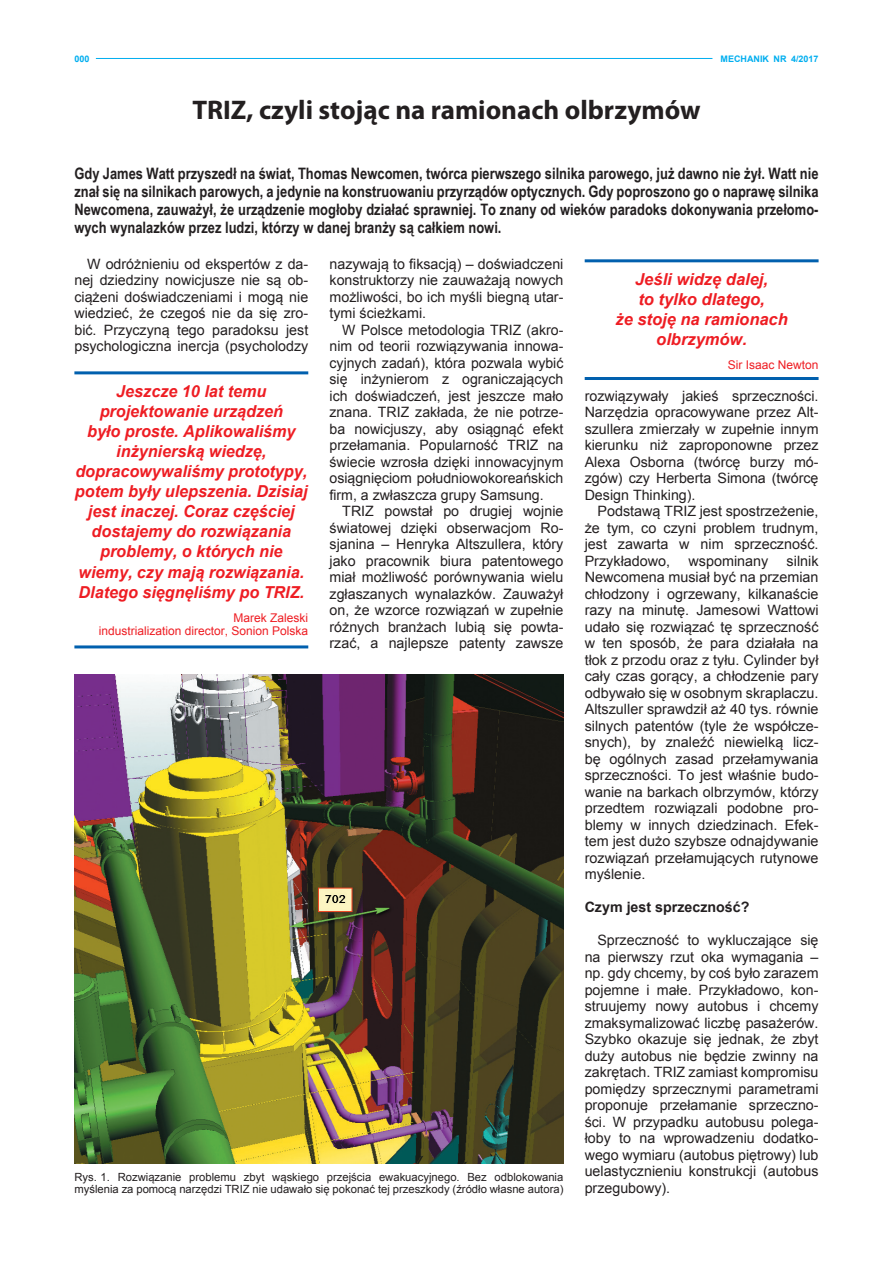
<style>
.page{position:relative;width:893px;height:1263px;background:#fff}
.page>*{position:absolute;margin:0;border:0;box-sizing:border-box;transform-origin:0 0}
.t1{font:700 27px "Myriad Pro";color:#231f20}
.t2{font:italic 700 16.5px/20.1px "Arial";color:#ee1d23;text-align:center}
.t3{font:700 15.75px/18px "Arial Narrow";color:#231f20;text-align:justify}
.t4{font:14.25px/16.5px "Arial";color:#231f20;text-align:justify}
.t5{font:700 14.25px "Arial";color:#231f20}
.t6{font:12px/13.5px "Arial";color:#ee1d23;text-align:right}
.t7{font:11.25px/12.8px "Arial";color:#231f20}
.t8{font:700 9px "Arial";color:#00aeef}
</style>
<div class="page">
<hr style="left:96px;top:58px;width:616px;height:1px;background:#00aeef">
<img style="left:74px;top:674px;width:489px;height:489px">
<hr style="left:585px;top:259px;width:234px;height:3px;background:#0160ae">
<hr style="left:585px;top:377px;width:234px;height:3px;background:#0160ae">
<hr style="left:74px;top:371px;width:234px;height:3px;background:#0160ae">
<hr style="left:74px;top:645px;width:234px;height:3px;background:#0160ae">
<p class="t8" style="left:74px;top:53px;width:17px">000</p>
<p class="t8" style="left:720px;top:53px;width:100px">MECHANIK NR 4/2017</p>
<h1 class="t1" style="left:192px;top:92px;width:510px">TRIZ, czyli stojąc na ramionach olbrzymów</h1>
<p class="t3" style="left:74px;top:164px;width:746px">Gdy James Watt przyszedł na świat, Thomas Newcomen, twórca pierwszego silnika parowego, już dawno nie żył. Watt nie znał się na silnikach parowych, a jedynie na konstruowaniu przyrządów optycznych. Gdy poproszono go o naprawę silnika Newcomena, zauważył, że urządzenie mogłoby działać sprawniej. To znany od wieków paradoks dokonywania przełomo&shy;wych wynalazków przez ludzi, którzy w danej branży są całkiem nowi.</p>
<p class="t4" style="left:74px;top:256px;width:235px;text-indent:13px">W odróżnieniu od ekspertów z da&shy;nej dziedziny nowicjusze nie są ob&shy;ciążeni doświadczeniami i mogą nie wiedzieć, że czegoś nie da się zro&shy;bić. Przyczyną tego paradoksu jest psychologiczna inercja (psycholodzy</p>
<p class="t4" style="left:330px;top:256px;width:235px">nazywają to fiksacją) – doświadczeni konstruktorzy nie zauważają nowych możliwości, bo ich myśli biegną utar&shy;tymi ścieżkami.</p>
<p class="t2" style="left:615px;top:269px;width:174px">Jeśli widzę dalej,<br>to tylko dlatego,<br>że stoję na ramionach olbrzymów.</p>
<p class="t6" style="left:728px;top:358px;width:92px">Sir Isaac Newton</p>
<p class="t4" style="left:330px;top:322px;width:235px;text-indent:13px">W Polsce metodologia TRIZ (akro&shy;nim od teorii rozwiązywania innowa&shy;cyjnych zadań), która pozwala wybić się inżynierom z ograniczających ich doświadczeń, jest jeszcze mało znana. TRIZ zakłada, że nie potrze&shy;ba nowicjuszy, aby osiągnąć efekt przełamania. Popularność TRIZ na świecie wzrosła dzięki innowacyjnym osiągnięciom południowokoreańskich firm, a zwłaszcza grupy Samsung.</p>
<p class="t4" style="left:330px;top:503px;width:235px;text-indent:13px">TRIZ powstał po drugiej wojnie światowej dzięki obserwacjom Ro&shy;sjanina – Henryka Altszullera, który jako pracownik biura patentowego miał możliwość porównywania wielu zgłaszanych wynalazków. Zauważył on, że wzorce rozwiązań w zupełnie różnych branżach lubią się powta&shy;rzać, a najlepsze patenty zawsze</p>
<p class="t2" style="left:75px;top:381px;width:234px">Jeszcze 10 lat temu projektowanie urządzeń<br>było proste. Aplikowaliśmy inżynierską wiedzę, dopracowywaliśmy prototypy, potem były ulepszenia. Dzisiaj jest inaczej. Coraz częściej dostajemy do rozwiązania problemy, o których nie wiemy, czy mają rozwiązania.<br>Dlatego sięgnęliśmy po TRIZ.</p>
<p class="t6" style="left:99px;top:611px;width:211px">Marek Zaleski<br>industrialization director, Sonion Polska</p>
<p class="t4" style="left:585px;top:387px;width:235px">rozwiązywały jakieś sprzeczności.<br>Narzędzia opracowywane przez Alt&shy;szullera zmierzały w zupełnie innym kierunku niż zaproponowne przez Alexa Osborna (twórcę burzy mó&shy;zgów) czy Herberta Simona (twórcę Design Thinking).</p>
<p class="t4" style="left:585px;top:503px;width:235px;text-indent:13px">Podstawą TRIZ jest spostrzeżenie, że tym, co czyni problem trudnym, jest zawarta w nim sprzeczność.<br>Przykładowo,</p>
<p class="t4" style="left:585px;top:552px;width:235px;text-indent:202px">silnik Newcomena musiał być na przemian chłodzony i ogrzewany, kilkanaście razy na minutę. Jamesowi Wattowi udało się rozwiązać tę sprzeczność w ten sposób, że para działała na tłok z przodu oraz z tyłu. Cylinder był cały czas gorący, a chłodzenie pary odbywało się w osobnym skraplaczu.<br>Altszuller sprawdził aż 40 tys. równie silnych patentów (tyle że współcze&shy;snych), by znaleźć niewielką licz&shy;bę ogólnych zasad przełamywania sprzeczności. To jest właśnie budo&shy;wanie na barkach olbrzymów, którzy przedtem rozwiązali podobne pro&shy;blemy w innych dziedzinach. Efek&shy;tem jest dużo szybsze odnajdywanie rozwiązań przełamujących rutynowe myślenie.</p>
<p class="t5" style="left:585px;top:897px;width:166px">Czym jest sprzeczność?</p>
<p class="t4" style="left:585px;top:932px;width:235px;text-indent:13px">Sprzeczność to wykluczające się na pierwszy rzut oka wymagania – np. gdy chcemy, by coś było zarazem pojemne i małe. Przykładowo, kon&shy;struujemy nowy autobus i chcemy zmaksymalizować liczbę pasażerów.<br>Szybko okazuje się jednak, że zbyt duży autobus nie będzie zwinny na zakrętach. TRIZ zamiast kompromisu pomiędzy sprzecznymi parametrami proponuje przełamanie sprzeczno&shy;ści. W przypadku autobusu polega&shy;łoby to na wprowadzeniu dodatko&shy;wego wymiaru (autobus piętrowy) lub uelastycznieniu konstrukcji (autobus przegubowy).</p>
<p class="t4" style="left:688px;top:552px;width:81px">wspominany</p>
<p class="t7" style="left:74px;top:1170px;width:490px">Rys. 1. Rozwiązanie problemu zbyt wąskiego przejścia ewakuacyjnego. Bez odblokowania myślenia za pomocą narzędzi TRIZ nie udawało się pokonać tej przeszkody (źródło własne autora)</p>
</div>
